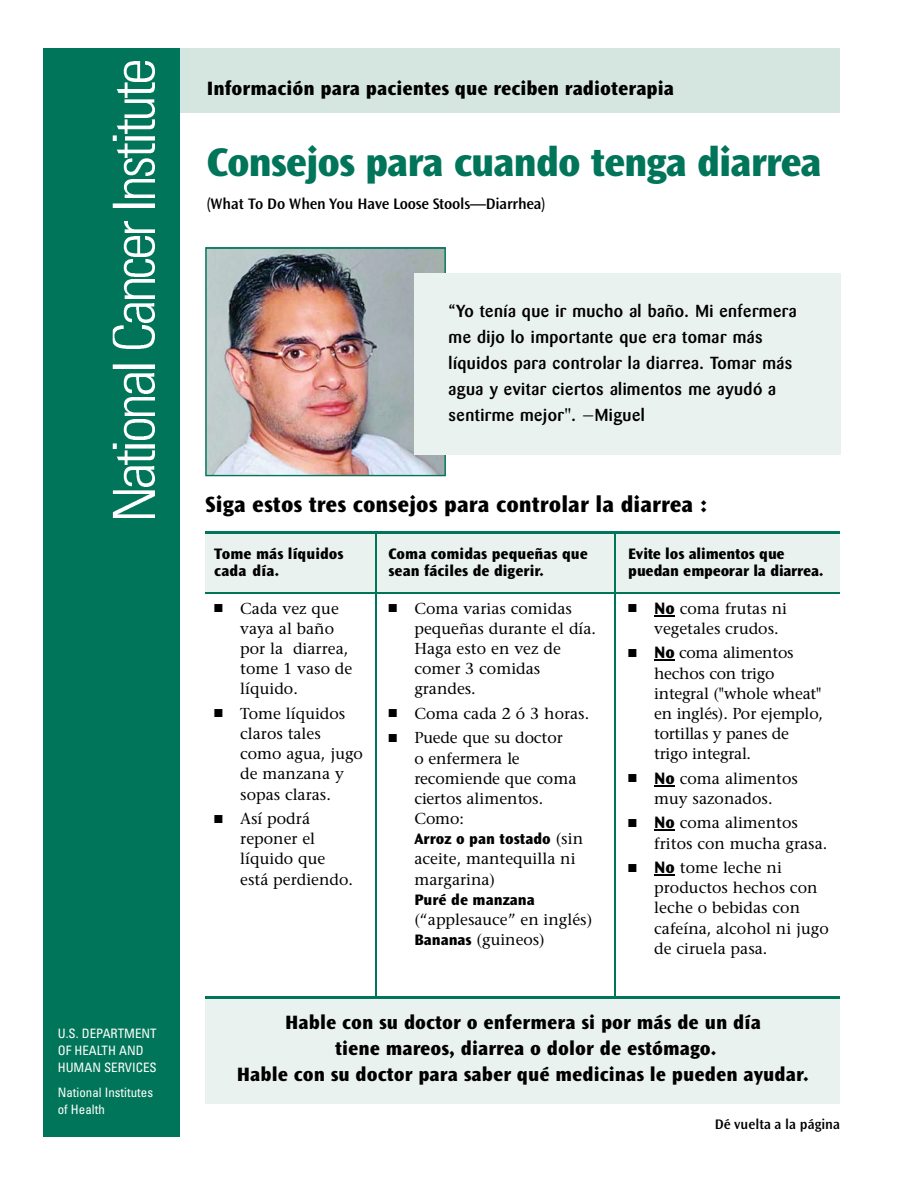
<style>
.page{position:relative;width:918px;height:1188px;background:#fff}
.page>*{position:absolute;margin:0;border:0;box-sizing:border-box;transform-origin:0 0}
.t1{font:800 41.7px "Ocean Sans";letter-spacing:-.025em;color:#007559}
.t2{font:800 23.1px "Ocean Sans";color:#000}
.t3{font:800 20.1px/26px "Ocean Sans";color:#000;text-align:center}
.t4{font:500 17.25px/26px "Barmeno";letter-spacing:.03em;color:#000}
.t5{font:15.9px/20.1px "Stone Serif";color:#000}
.t6{font:800 15.9px/17.2px "Ocean Sans";color:#000}
.t7{font:15.9px/20.2px "Stone Serif";letter-spacing:-.02em;color:#000}
.t8{font:600 15.9px "Ocean Sans";letter-spacing:-.01em;color:#000}
.t9{font:600 14.4px "Ocean Sans";color:#000}
.t10{font:condensed 12.9px/17.2px "Univers";color:#fff}
.s1{font-family:"Stone Serif";font-weight:400}
.s2{font-family:"Ocean Sans";font-weight:800}
.s3{font-family:"Ocean Sans";font-weight:800;font-size:17.25px}
</style>
<div class="page">
<img style="left:205px;top:247px;width:241px;height:229px">
<div style="left:414px;top:273px;width:426px;height:181px;background:#eaf2f0"></div>
<div style="left:166px;top:48px;width:674px;height:65px;background:#d5e6e1"></div>
<div style="left:43px;top:48px;width:136px;height:1089px;background:#007559"></div>
<img style="left:113px;top:490px;width:41px;height:27px">
<img style="left:123px;top:467px;width:32px;height:20px">
<img style="left:117px;top:451px;width:37px;height:14px">
<img style="left:113px;top:443px;width:41px;height:5px">
<img style="left:123px;top:420px;width:32px;height:20px">
<img style="left:123px;top:397px;width:31px;height:19px">
<img style="left:123px;top:374px;width:32px;height:20px">
<img style="left:113px;top:365px;width:41px;height:4px">
<img style="left:113px;top:325px;width:42px;height:23px">
<img style="left:123px;top:303px;width:32px;height:20px">
<img style="left:123px;top:280px;width:31px;height:19px">
<img style="left:123px;top:259px;width:32px;height:18px">
<img style="left:123px;top:236px;width:32px;height:20px">
<img style="left:123px;top:221px;width:31px;height:12px">
<img style="left:113px;top:203px;width:41px;height:4px">
<img style="left:123px;top:179px;width:31px;height:19px">
<img style="left:117px;top:143px;width:38px;height:33px">
<img style="left:113px;top:136px;width:41px;height:5px">
<img style="left:117px;top:120px;width:37px;height:14px">
<img style="left:124px;top:99px;width:31px;height:19px">
<img style="left:117px;top:62px;width:38px;height:35px">
<div style="left:205px;top:999px;width:635px;height:105px;background:#eaf2f0"></div>
<div style="left:205px;top:533px;width:635px;height:61px;background:#eaf2f0"></div>
<svg style="left:654px;top:615px;width:21px;height:1px"></svg>
<svg style="left:654px;top:660px;width:21px;height:1px"></svg>
<svg style="left:654px;top:785px;width:21px;height:1px"></svg>
<svg style="left:654px;top:830px;width:21px;height:1px"></svg>
<svg style="left:654px;top:875px;width:21px;height:1px"></svg>
<hr style="left:205px;top:531px;width:635px;height:3px;background:#007559">
<hr style="left:205px;top:592px;width:635px;height:2px;background:#007559">
<hr style="left:376px;top:533px;width:1px;height:465px;background:#007559">
<hr style="left:614px;top:533px;width:2px;height:465px;background:#007559">
<hr style="left:205px;top:996px;width:635px;height:3px;background:#007559">
<p class="t10" style="left:58px;top:1026px;width:100px">U.S. DEPARTMENT<br>OF HEALTH AND<br>HUMAN SERVICES</p>
<p class="t10" style="left:58px;top:1085px;width:97px">National Institutes of Health</p>
<p class="t3" style="left:207px;top:77px;width:469px">Información para pacientes que reciben radioterapia</p>
<h1 class="t1" style="left:207px;top:146px;width:617px">Consejos para cuando tenga diarre a</h1>
<p class="t8" style="left:207px;top:198px;width:340px">(What To Do When You Have Loose Stools—Diarrhea)</p>
<p class="t4" style="left:449px;top:300px;width:349px">“ Yo tenía que ir mucho al baño. Mi enfermera me dijo lo importante que era tomar más líquidos para controlar la diarrea. Tomar más agua y evitar ciertos alimentos me ayudó a sentirme mejor". —Miguel</p>
<h2 class="t2" style="left:205px;top:495px;width:504px">Siga estos tres consejos para controlar la diarrea :</h2>
<p class="t6" style="left:214px;top:546px;width:131px">Tome más líquidos cada día.</p>
<p class="t5" style="left:240px;top:600px;width:114px;text-indent:-26px">■ Cada vez que vaya al baño por la diarrea, tome 1 vaso de líquido.</p>
<p class="t5" style="left:240px;top:705px;width:124px;text-indent:-26px">■ Tome líquidos claros tales como agua, jugo de manzana y sopas claras.</p>
<p class="t5" style="left:240px;top:810px;width:114px;text-indent:-26px">■ Así podrá reponer el líquido que está perdiendo.</p>
<p class="t6" style="left:388px;top:546px;width:201px">Coma comidas pequeñas que sean fáciles de digerir.</p>
<p class="t5" style="left:414px;top:600px;width:183px;text-indent:-26px">■ Coma varias comidas pequeñas durante el día.<br>Haga esto en vez de comer 3 comidas grandes.</p>
<p class="t5" style="left:388px;top:705px;width:202px">■ Coma cada 2 ó 3 horas.</p>
<p class="t5" style="left:414px;top:729px;width:164px;text-indent:-26px">■ Puede que su doctor<br>o enfermera le recomiende que coma ciertos alimentos.<br>C o m o :</p>
<p class="t6" style="left:414px;top:831px;width:170px">Arroz o pan tostado <span class="s1">(sin</span></p>
<p class="t5" style="left:414px;top:850px;width:163px">aceite, mantequilla ni margarina)</p>
<p class="t6" style="left:414px;top:892px;width:122px">Puré de manzana</p>
<p class="t5" style="left:414px;top:911px;width:179px">(“applesauce” en inglés)<br><span class="s2">Bananas</span> (guineos)</p>
<p class="t6" style="left:628px;top:546px;width:197px">Evite los alimentos que puedan empeorar la diarre a .</p>
<p class="t5" style="left:654px;top:600px;width:134px;text-indent:-26px">■ <span class="s3">No</span> coma frutas ni vegetales crudos.</p>
<p class="t7" style="left:654px;top:644px;width:170px;text-indent:-26px">■ <span class="s3">N o</span>c o m aa lim e n to s hechos con trigo integral ("whole wheat" en inglés). Por ejemplo, tortillas y panes de trigo integral.</p>
<p class="t5" style="left:628px;top:770px;width:171px;text-align:center">■ <span class="s3">No</span> coma alimentos muy sazonados.</p>
<p class="t5" style="left:654px;top:814px;width:175px;text-indent:-26px">■ <span class="s3">No</span> coma alimentos fritos con mucha grasa.</p>
<p class="t5" style="left:654px;top:859px;width:176px;text-indent:-26px">■ <span class="s3">No</span> tome leche ni productos hechos con leche o bebidas con cafeína, alcohol ni jugo de ciruela pasa.</p>
<p class="t3" style="left:237px;top:1011px;width:574px">Hable con su doctor o enfermera si por más de un día<br>tiene mareos, diarrea o dolor de estómago.<br>Hable con su doctor para saber qué medicinas le pueden ayudar.</p>
<p class="t9" style="left:715px;top:1118px;width:127px">Dé vuelta a la página</p>
</div>
